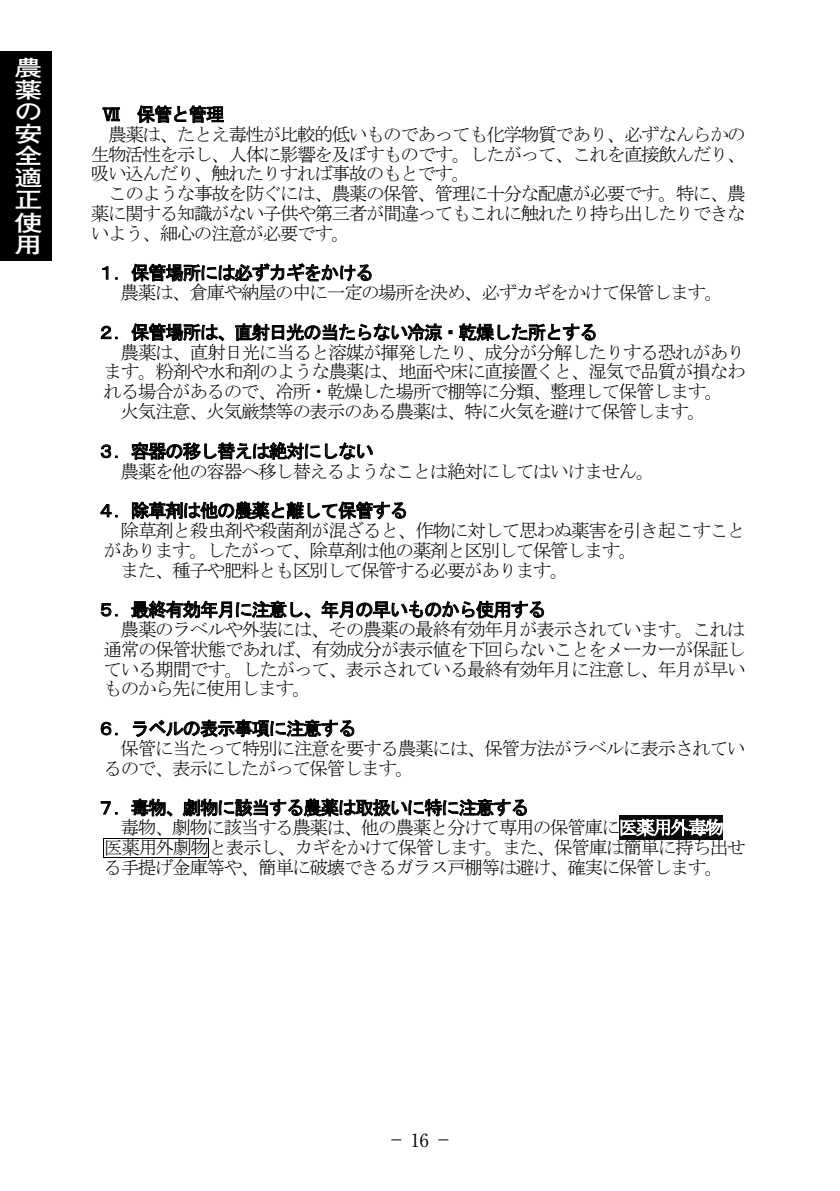
<style>
.page{position:relative;width:840px;height:1191px;background:#fff}
.page>*{position:absolute;margin:0;border:0;box-sizing:border-box;transform-origin:0 0}
.t1{font:700 21.8px/22px "Futo Go B101 Pro";color:#fff;text-align:justify;scale:1.28 1}
.t2{font:20px "MS Mincho";color:#000}
.t3{font:18.6px/19.8px "MS Mincho";letter-spacing:-.07em;color:#000;text-align:justify}
.t4{font:18.6px "MS Gothic";letter-spacing:-.07em;color:#000}
.s1{color:#fff}
.s2{font-family:"Ryumin Pro";font-size:18px}
</style>
<div class="page">
<svg style="left:102px;top:107px;width:18px;height:14px"></svg>
<svg style="left:137px;top:105px;width:87px;height:18px"></svg>
<svg style="left:102px;top:266px;width:6px;height:14px"></svg>
<svg style="left:131px;top:263px;width:240px;height:19px"></svg>
<svg style="left:101px;top:325px;width:16px;height:14px"></svg>
<svg style="left:131px;top:323px;width:93px;height:19px"></svg>
<svg style="left:235px;top:323px;width:207px;height:19px"></svg>
<svg style="left:448px;top:330px;width:4px;height:4px"></svg>
<svg style="left:459px;top:323px;width:136px;height:19px"></svg>
<svg style="left:100px;top:444px;width:17px;height:14px"></svg>
<svg style="left:131px;top:442px;width:242px;height:18px"></svg>
<svg style="left:100px;top:504px;width:17px;height:13px"></svg>
<svg style="left:132px;top:501px;width:274px;height:19px"></svg>
<svg style="left:100px;top:603px;width:17px;height:14px"></svg>
<svg style="left:131px;top:600px;width:179px;height:19px"></svg>
<svg style="left:321px;top:600px;width:223px;height:19px"></svg>
<svg style="left:101px;top:721px;width:16px;height:14px"></svg>
<svg style="left:133px;top:719px;width:221px;height:18px"></svg>
<svg style="left:101px;top:801px;width:16px;height:13px"></svg>
<svg style="left:131px;top:798px;width:42px;height:19px"></svg>
<svg style="left:182px;top:798px;width:344px;height:19px"></svg>
<div style="left:618px;top:815px;width:104px;height:24px;background:#0c0c0c"></div>
<svg style="left:620px;top:818px;width:102px;height:22px"></svg>
<hr style="left:104px;top:838px;width:104px;height:1px;background:#000">
<svg style="left:103px;top:838px;width:1px;height:20px"></svg>
<hr style="left:104px;top:857px;width:104px;height:1px;background:#000">
<svg style="left:208px;top:838px;width:1px;height:20px"></svg>
<div style="left:0;top:51px;width:51px;height:210px;background:#000"></div>
<p class="t1" style="left:14px;top:54px;width:23px">農薬の安全適正使用</p>
<p class="t4" style="left:102px;top:105px;width:124px">Ⅶ 保管と管理</p>
<p class="t3" style="left:91px;top:124px;width:656px;text-indent:17px">農薬は、たとえ毒性が比較的低いものであっても化学物質であり、必ずなんらかの生物活性を示し、人体に影響を及ぼすものです。したがって、これを直接飲んだり、吸い込んだり、触れたりすれば事故のもとです。</p>
<p class="t3" style="left:91px;top:183px;width:656px;text-indent:17px">このような事故を防ぐには、農薬の保管、管理に十分な配慮が必要です。特に、農薬に関する知識がない子供や第三者が間違ってもこれに触れたり持ち出したりできないよう、細心の注意が必要です。</p>
<p class="t4" style="left:97px;top:263px;width:278px">１. 保管場所には必ずカギをかける</p>
<p class="t3" style="left:120px;top:282px;width:604px">農薬は、倉庫や納屋の中に一定の場所を決め、必ずカギをかけて保管します。</p>
<p class="t4" style="left:97px;top:323px;width:502px">２. 保管場所は、直射日光の当たらない冷涼・乾燥した所とする</p>
<p class="t3" style="left:120px;top:342px;width:626px">農薬は、直射日光に当ると溶媒が揮発したり、成分が分解したりする恐れがあり</p>
<p class="t3" style="left:103px;top:362px;width:643px">ます。粉剤や水和剤のような農薬は、地面や床に直接置くと、湿気で品質が損なわ</p>
<p class="t3" style="left:103px;top:382px;width:621px">れる場合があるので、冷所・乾燥した場所で棚等に分類、整理して保管します。</p>
<p class="t3" style="left:120px;top:401px;width:586px">火気注意、火気厳禁等の表示のある農薬は、特に火気を避けて保管します。</p>
<p class="t4" style="left:97px;top:442px;width:278px">３. 容器の移し替えは絶対にしない</p>
<p class="t3" style="left:120px;top:461px;width:535px">農薬を他の容器へ移し替えるようなことは絶対にしてはいけません。</p>
<p class="t4" style="left:97px;top:501px;width:313px">４. 除草剤は他の農薬と離して保管する</p>
<p class="t3" style="left:120px;top:520px;width:626px">除草剤と殺虫剤や殺菌剤が混ざると、作物に対して思わぬ薬害を引き起こすこと</p>
<p class="t3" style="left:103px;top:540px;width:535px">があります。したがって、除草剤は他の薬剤と区別して保管します。</p>
<p class="t3" style="left:120px;top:560px;width:449px">また、種子や肥料とも区別して保管する必要があります。</p>
<p class="t4" style="left:97px;top:600px;width:450px">５. 最終有効年月に注意し、年月の早いものから使用する</p>
<p class="t3" style="left:103px;top:619px;width:643px;text-indent:17px">農薬のラベルや外装には、その農薬の最終有効年月が表示されています。これは通常の保管状態であれば、有効成分が表示値を下回らないことをメーカーが保証している期間です。したがって、表示されている最終有効年月に注意し、年月が早いものから先に使用します。</p>
<p class="t4" style="left:97px;top:719px;width:261px">６. ラベルの表示事項に注意する</p>
<p class="t3" style="left:103px;top:738px;width:643px;text-indent:17px">保管に当たって特別に注意を要する農薬には、保管方法がラベルに表示されているので、表示にしたがって保管します。</p>
<p class="t4" style="left:97px;top:798px;width:433px">７. 毒物、劇物に該当する農薬は取扱いに特に注意する</p>
<p class="t3" style="left:103px;top:817px;width:643px;text-align:left;text-indent:17px">毒物、劇物に該当する農薬は、他の農薬と分けて専用の保管庫に<span class="s1">医薬用外毒物</span>医薬用外劇物と表示し、カギをかけて保管します。また、保管庫は簡単に持ち出せる手提げ金庫等や、簡単に破壊できるガラス戸棚等は避け、確実に保管します。</p>
<p class="t2" style="left:391px;top:1130px;width:58px">−<span class="s2">16</span>−</p>
</div>
